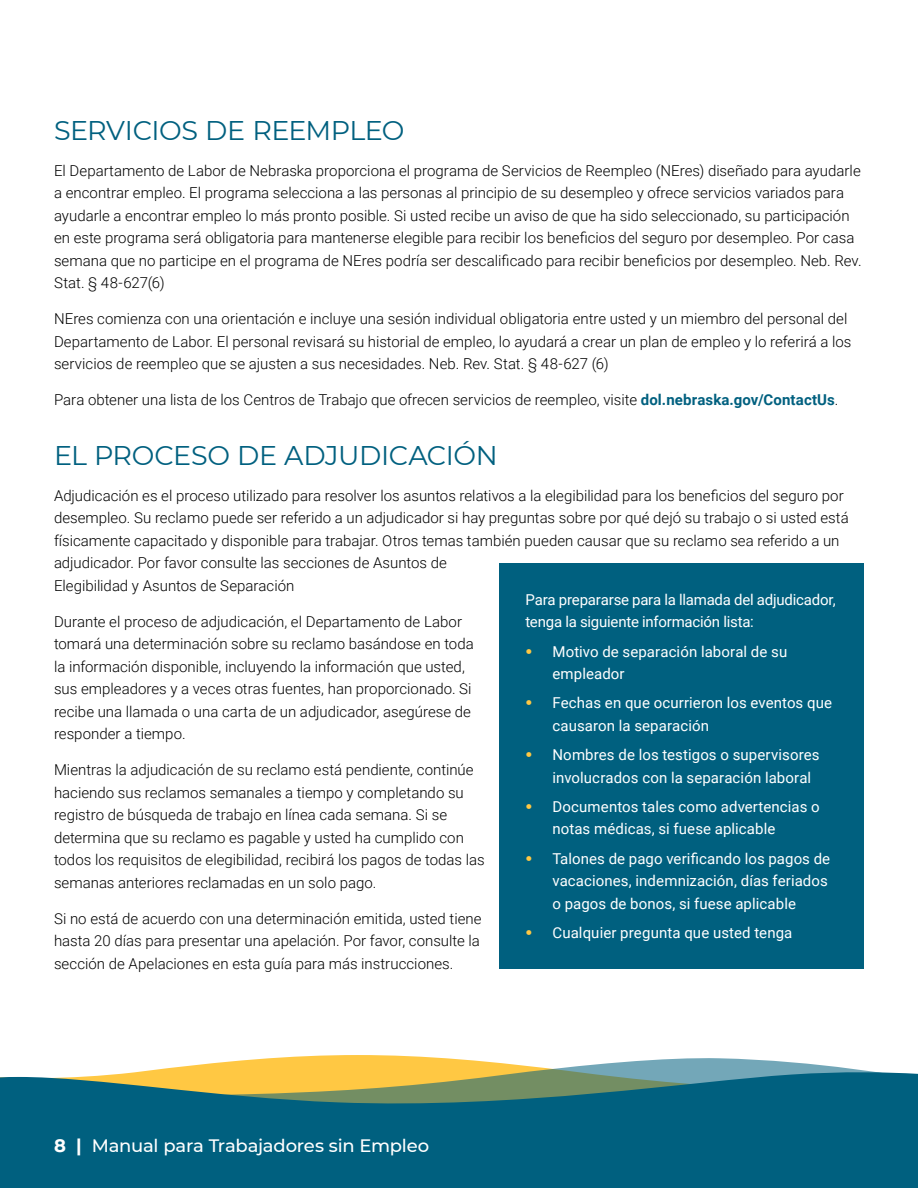
<style>
.page{position:relative;width:918px;height:1188px;background:#fff}
.page>*{position:absolute;margin:0;border:0;box-sizing:border-box;transform-origin:0 0}
.Subheads{font:27px "Montserrat";letter-spacing:-.015em;color:#00607f}
.t1{font:500 18px "Montserrat";letter-spacing:-.01em;color:#fff}
.Body_Copy{font:300 15px/22.5px "Roboto";color:#000}
.Body_Copy-2{font:15px/22.5px "Roboto";letter-spacing:.005em;color:#fff}
.Body_Copy-3{font:15px/22.5px "Roboto";letter-spacing:-.015em;color:#fff}
.s1{font-weight:700;color:#00607f}
.s2{font-family:"Montserrat";font-weight:700;font-size:19.5px;color:#ffc843}
.s3{font-weight:700}
</style>
<div class="page">
<svg style="left:146px;top:1057px;width:722px;height:14px"></svg>
<svg style="left:0;top:1071px;width:918px;height:117px;background:#1b6b7b"></svg>
<div style="left:500px;top:563px;width:364px;height:406px;background:#00607f"></div>
<p class="Subheads" style="left:54px;top:112px;width:352px">SERVICIOS DE REEMPLEO</p>
<p class="Body_Copy" style="left:54px;top:159px;width:809px">El Departamento de Labor de Nebraska proporciona el programa de Servicios de Reempleo (NEres) diseñado para ayudarle a encontrar empleo. El programa selecciona a las personas al principio de su desempleo y ofrece servicios variados para ayudarle a encontrar empleo lo más pronto posible. Si usted recibe un aviso de que ha sido seleccionado, su participación en este programa será obligatoria para mantenerse elegible para recibir los beneficios del seguro por desempleo. Por casa semana que no participe en el programa de NEres podría ser descalificado para recibir beneficios por desempleo. Neb. Rev.<br>Stat. § 48-627(6)</p>
<p class="Body_Copy" style="left:54px;top:307px;width:799px">NEres comienza con una orientación e incluye una sesión individual obligatoria entre usted y un miembro del personal del<br>Departamento de Labor. El personal revisará su historial de empleo, lo ayudará a crear un plan de empleo y lo referirá a los servicios de reempleo que se ajusten a sus necesidades. Neb. Rev. Stat. § 48-627 (6)</p>
<p class="Body_Copy" style="left:54px;top:388px;width:786px">Para obtener una lista de los Centros de Trabajo que ofrecen servicios de reempleo, visite <span class="s1">dol.nebraska.gov/ContactUs</span>.</p>
<p class="Subheads" style="left:54px;top:436px;width:445px">EL PROCESO DE ADJUDICACIÓN</p>
<p class="Body_Copy" style="left:54px;top:483px;width:796px">Adjudicación es el proceso utilizado para resolver los asuntos relativos a la elegibilidad para los beneficios del seguro por desempleo. Su reclamo puede ser referido a un adjudicador si hay preguntas sobre por qué dejó su trabajo o si usted está físicamente capacitado y disponible para trabajar. Otros temas también pueden causar que su reclamo sea referido a un adjudicador. Por favor consulte las secciones de Asuntos de<br>Elegibilidad y Asuntos de Separación</p>
<p class="Body_Copy" style="left:54px;top:609px;width:421px">Durante el proceso de adjudicación, el Departamento de Labor tomará una determinación sobre su reclamo basándose en toda la información disponible, incluyendo la información que usted, sus empleadores y a veces otras fuentes, han proporcionado. Si recibe una llamada o una carta de un adjudicador, asegúrese de responder a tiempo.</p>
<p class="Body_Copy" style="left:54px;top:758px;width:432px">Mientras la adjudicación de su reclamo está pendiente, continúe haciendo sus reclamos semanales a tiempo y completando su registro de búsqueda de trabajo en línea cada semana. Si se determina que su reclamo es pagable y usted ha cumplido con todos los requisitos de elegibilidad, recibirá los pagos de todas las semanas anteriores reclamadas en un solo pago.</p>
<p class="Body_Copy" style="left:54px;top:906px;width:429px;text-align:justify">Si no está de acuerdo con una determinación emitida, usted tiene hasta 20 días para presentar una apelación. Por favor, consulte la sección de Apelaciones en esta guía para más instrucciones.</p>
<p class="Body_Copy-3" style="left:526px;top:588px;width:312px">Para prepararse para la llamada del adjudicador, tenga la siguiente información lista:</p>
<p class="Body_Copy-2" style="left:553px;top:639px;width:236px;text-indent:-27px"><span class="s2">•</span> Motivo de separación laboral de su empleador</p>
<p class="Body_Copy-2" style="left:553px;top:691px;width:281px;text-indent:-27px"><span class="s2">•</span> Fechas en que ocurrieron los eventos que causaron la separación</p>
<p class="Body_Copy-2" style="left:553px;top:743px;width:269px;text-indent:-27px"><span class="s2">•</span> Nombres de los testigos o supervisores involucrados con la separación laboral</p>
<p class="Body_Copy-2" style="left:553px;top:795px;width:269px;text-indent:-27px"><span class="s2">•</span> Documentos tales como advertencias o notas médicas, si fuese aplicable</p>
<p class="Body_Copy-2" style="left:553px;top:846px;width:279px;text-indent:-27px"><span class="s2">•</span> Talones de pago verificando los pagos de vacaciones, indemnización, días feriados o pagos de bonos, si fuese aplicable</p>
<p class="Body_Copy-2" style="left:526px;top:921px;width:268px"><span class="s2">•</span> Cualquier pregunta que usted tenga</p>
<p class="t1" style="left:54px;top:1133px;width:377px"><span class="s3">8 |</span> Manual para Trabajadores sin Empleo</p>
</div>
